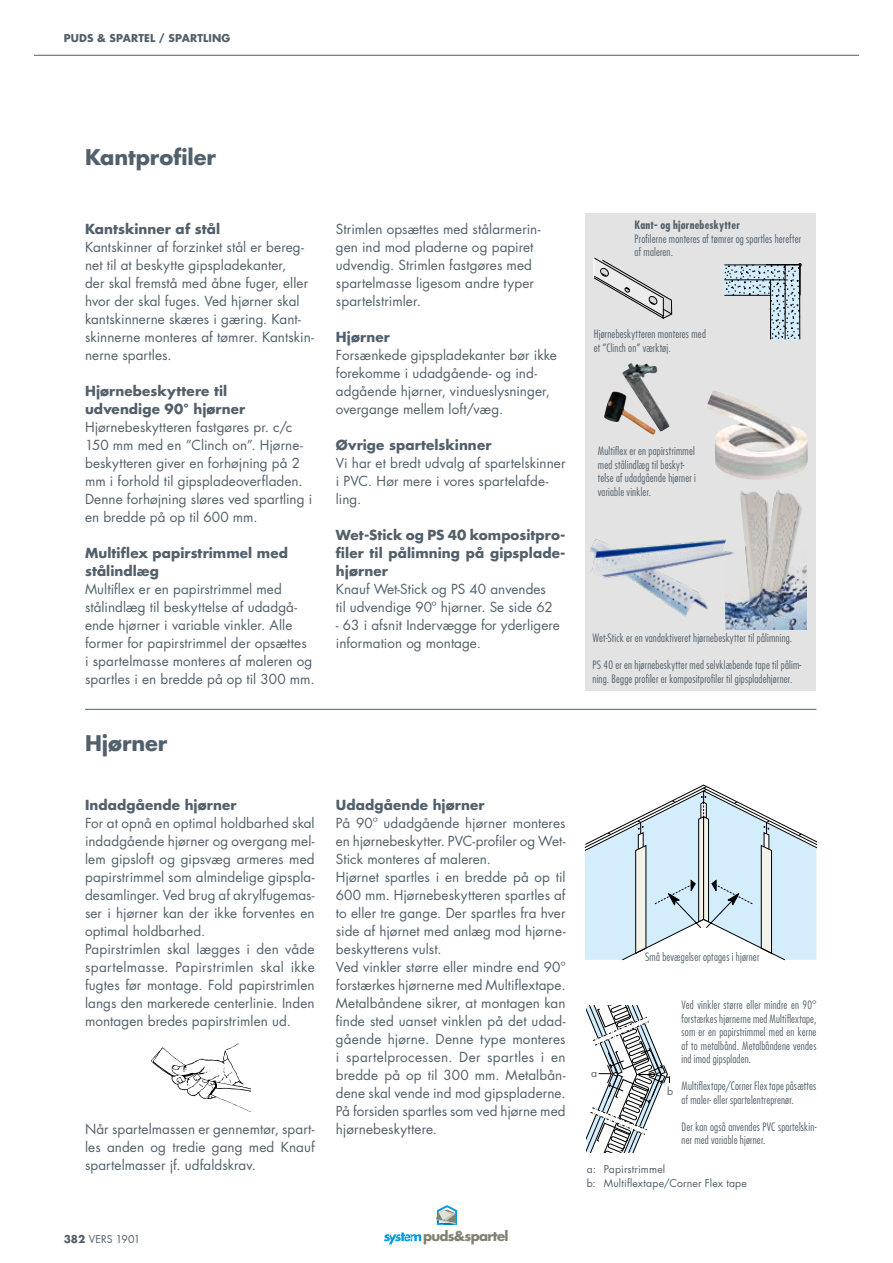
<style>
.page{position:relative;width:893px;height:1263px;background:#fff}
.page>*{position:absolute;margin:0;border:0;box-sizing:border-box;transform-origin:0 0}
.t1{font:700 21px "Futura Std";letter-spacing:-.005em;color:#52606b}
.t2{font:13.5px/18px "Futura Std";letter-spacing:.005em;color:#52606b}
.t3{font:700 13.5px/18px "Futura Std";letter-spacing:.005em;color:#52606b}
.t4{font:700 13.35px "Futura Std";letter-spacing:-.055em;color:#838272}
.t5{font:300 condensed 11.25px/13.5px "Futura Std";letter-spacing:.015em;color:#52606b}
.t6{font:700 condensed 11.25px "Futura Std";letter-spacing:.02em;color:#52606b}
.t7{font:10.5px/13.5px "Futura Std";letter-spacing:.01em;color:#52606b}
.t8{font:700 10.5px "Futura Std";letter-spacing:.015em;color:#52606b}
.s1{font-weight:700}
.s2{font-weight:400;font-stretch:normal}
</style>
<div class="page">
<svg style="left:384px;top:1232px;width:37px;height:12px"></svg>
<svg style="left:436px;top:1205px;width:21px;height:20px"></svg>
<hr style="left:34px;top:55px;width:825px;height:1px;background:#52606b">
<div style="left:585px;top:213px;width:230px;height:478px;background:#e3e3e3"></div>
<svg style="left:151px;top:1043px;width:100px;height:69px"></svg>
<hr style="left:85px;top:709px;width:731px;height:1px;background:#52606b">
<svg style="left:593px;top:257px;width:80px;height:62px"></svg>
<svg style="left:724px;top:263px;width:78px;height:76px"></svg>
<img style="left:604px;top:363px;width:66px;height:72px">
<img style="left:707px;top:391px;width:34px;height:43px">
<img style="left:590px;top:539px;width:137px;height:78px">
<img style="left:740px;top:479px;width:25px;height:72px">
<img style="left:755px;top:480px;width:47px;height:71px">
<img style="left:725px;top:551px;width:82px;height:78px">
<svg style="left:585px;top:785px;width:231px;height:175px"></svg>
<svg style="left:587px;top:1006px;width:83px;height:146px"></svg>
<p class="t8" style="left:64px;top:31px;width:168px">PUDS &amp; SPARTEL / SPARTLING</p>
<h1 class="t1" style="left:85px;top:143px;width:133px">Kantprofiler</h1>
<p class="t3" style="left:85px;top:220px;width:137px">Kantskinner af stål</p>
<p class="t2" style="left:85px;top:238px;width:230px">Kantskinner af forzinket stål er bereg&shy;net til at beskytte gipspladekanter,<br>der skal fremstå med åbne fuger, eller hvor der skal fuges. Ved hjørner skal kantskinnerne skæres i gæring. Kant&shy;skinnerne monteres af tømrer. Kantskin&shy;nerne spartles.</p>
<p class="t3" style="left:85px;top:382px;width:162px">Hjørnebeskyttere til udvendige 90° hjørner</p>
<p class="t2" style="left:85px;top:418px;width:229px">Hjørnebeskytteren fastgøres pr. c/c 150 mm med en ”Clinch on”. Hjørne&shy;beskytteren giver en forhøjning på 2 mm i forhold til gipspladeoverfladen.<br>Denne forhøjning sløres ved spartling i en bredde på op til 600 mm.</p>
<p class="t3" style="left:85px;top:544px;width:204px">Multiflex papirstrimmel med stålindlæg</p>
<p class="t2" style="left:85px;top:580px;width:231px">Multiflex er en papirstrimmel med stålindlæg til beskyttelse af udadgå&shy;ende hjørner i variable vinkler. Alle former for papirstrimmel der opsættes<br>i spartelmasse monteres af maleren og spartles i en bredde på op til 300 mm.</p>
<h1 class="t1" style="left:85px;top:729px;width:84px">Hjørner</h1>
<p class="t3" style="left:85px;top:796px;width:153px">Indadgående hjørner</p>
<p class="t2" style="left:85px;top:814px;width:231px">For at opnå en optimal holdbarhed skal indadgående hjørner og overgang mel&shy;lem gipsloft og gipsvæg armeres med papirstrimmel som almindelige gipspla&shy;desamlinger. Ved brug af akrylfugemas&shy;ser i hjørner kan der ikke forventes en optimal holdbarhed.<br>Papirstrimlen skal lægges i den våde spartelmasse. Papirstrimlen skal ikke fugtes før montage. Fold papirstrimlen langs den markerede centerlinie. Inden montagen bredes papirstrimlen ud.</p>
<p class="t2" style="left:85px;top:1120px;width:231px;text-align:justify">Når spartelmassen er gennemtør, spart&shy;les anden og tredie gang med Knauf spartelmasser jf. udfaldskrav.</p>
<p class="t2" style="left:336px;top:220px;width:206px">Strimlen opsættes med stålarmerin&shy;gen ind mod pladerne og papiret udvendig. Strimlen fastgøres med spartelmasse ligesom andre typer spartelstrimler.</p>
<p class="t3" style="left:336px;top:328px;width:55px">Hjørner</p>
<p class="t2" style="left:336px;top:346px;width:222px">Forsænkede gipspladekanter bør ikke forekomme i udadgående- og ind&shy;adgående hjørner, vindueslysninger, overgange mellem loft/væg.</p>
<p class="t3" style="left:336px;top:436px;width:157px">Øvrige spartelskinner</p>
<p class="t2" style="left:336px;top:454px;width:231px">Vi har et bredt udvalg af spartelskinner i PVC. Hør mere i vores spartelafde&shy;ling.</p>
<p class="t3" style="left:336px;top:526px;width:231px;text-align:justify">Wet-Stick og PS 40 kompositpro&shy;filer til pålimning på gipsplade&shy;hjørner</p>
<p class="t2" style="left:336px;top:580px;width:219px">Knauf Wet-Stick og PS 40 anvendes til udvendige 90º hjørner. Se side 62</p>
<p class="t2" style="left:336px;top:616px;width:226px">- 63 i afsnit Indervægge for yderligere information og montage.</p>
<p class="t3" style="left:336px;top:796px;width:150px">Udadgående hjørner</p>
<p class="t2" style="left:336px;top:814px;width:231px">På 90º udadgående hjørner monteres en hjørnebeskytter. PVC-profiler og Wet-Stick monteres af maleren.<br>Hjørnet spartles i en bredde på op til 600 mm. Hjørnebeskytteren spartles af to eller tre gange. Der spartles fra hver side af hjørnet med anlæg mod hjørne&shy;beskytterens vulst.<br>Ved vinkler større eller mindre end 90º forstærkes hjørnerne med Multiflextape.<br>Metalbåndene sikrer, at montagen kan finde sted uanset vinklen på det udad&shy;gående hjørne. Denne type monteres i spartelprocessen. Der spartles i en bredde på op til 300 mm. Metalbån&shy;dene skal vende ind mod gipspladerne.<br>På forsiden spartles som ved hjørne med hjørnebeskyttere.</p>
<p class="t7" style="left:64px;top:1233px;width:78px"><span class="s1">382</span> VERS 1901</p>
<p class="t4" style="left:423px;top:1227px;width:87px">puds&amp;spartel</p>
<p class="t6" style="left:635px;top:218px;width:107px">Kant- og hjørnebeskytter</p>
<p class="t5" style="left:635px;top:232px;width:168px">Profilerne monteres af tømrer og spartles herefter af maleren.</p>
<p class="t5" style="left:594px;top:327px;width:114px">Hjørnebeskytteren monteres med et ”Clinch on” værktøj.</p>
<p class="t5" style="left:598px;top:444px;width:100px">Multiflex er en papirstrimmel med stålindlæg til beskyt&shy;telse af udadgående hjørner i variable vinkler.</p>
<p class="t5" style="left:592px;top:631px;width:201px">Wet-Stick er en vandaktiveret hjørnebeskytter til pålimning.</p>
<p class="t5" style="left:592px;top:658px;width:210px">PS 40 er en hjørnebeskytter med selvklæbende tape til pålim&shy;ning. Begge profiler er kompositprofiler til gipspladehjørner.</p>
<p class="t7" style="left:591px;top:1066px;width:8px">a</p>
<p class="t5" style="left:645px;top:950px;width:116px">Små bevægelser optages i hjørner</p>
<p class="t7" style="left:667px;top:1084px;width:8px">b</p>
<p class="t5" style="left:681px;top:998px;width:136px;text-align:justify">Ved vinkler større eller mindre en 90<span class="s2">º </span>forstærkes hjørnerne med Multiflextape, som er en papirstrimmel med en kerne af to metalbånd. Metalbåndene vendes ind imod gipspladen.</p>
<p class="t5" style="left:681px;top:1079px;width:136px">Multiflextape/Corner Flex tape påsættes af maler- eller spartelentreprenør.</p>
<p class="t5" style="left:681px;top:1120px;width:136px">Der kan også anvendes PVC spartelskin&shy;ner med variable hjørner.</p>
<p class="t7" style="left:587px;top:1162px;width:162px">a: Papirstrimmel<br>b: Multiflextape/Corner Flex tape</p>
</div>
